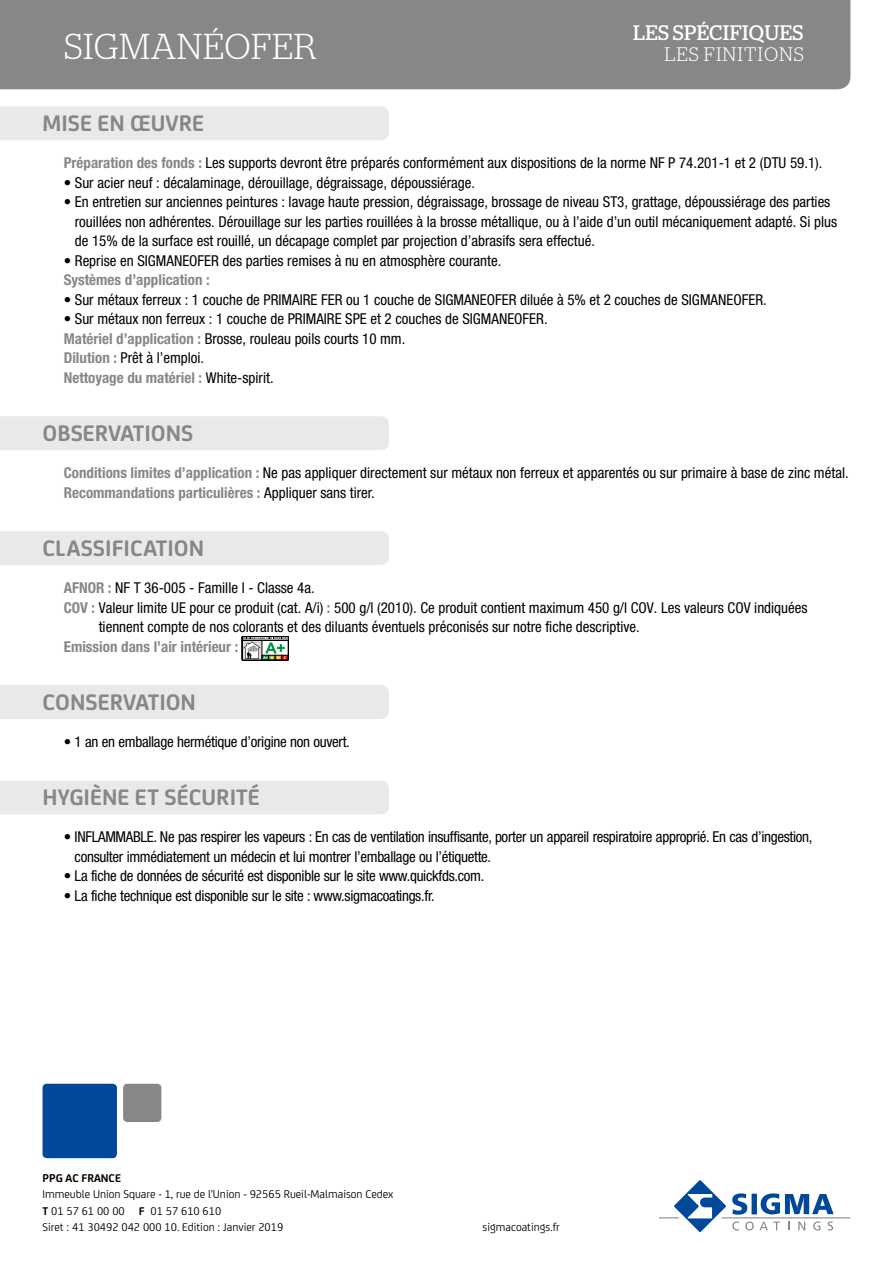
<style>
.page{position:relative;width:893px;height:1263px;background:#fff}
.page>*{position:absolute;margin:0;border:0;box-sizing:border-box;transform-origin:0 0}
.t1{font:300 36px "Stag";letter-spacing:.02em;color:#fff}
.t2{font:700 24px "FS Joey";color:#878787}
.t3{font:21px "Stag";letter-spacing:.02em;color:#fff}
.t4{font:300 19.5px "Stag";letter-spacing:.055em;color:#fff}
.t5{font:condensed 15px/19.5px "Helvetica Neue LT Std";color:#000}
.t6{font:condensed 15px/19.5px "Helvetica Neue";letter-spacing:-.02em;color:#000}
.t7{font:700 condensed 15px "Helvetica Neue LT Std";color:#878787}
.t8{font:12px/16.5px "FS Joey";color:#000}
.t9{font:700 12px "FS Joey";color:#000}
.s1{font-weight:700;color:#878787}
.s2{font-weight:700}
</style>
<div class="page">
<div style="left:0;top:0;width:850px;height:89px;background:#878787"></div>
<svg style="left:659px;top:1180px;width:191px;height:52px"></svg>
<div style="left:43px;top:1084px;width:74px;height:74px;background:#00489a;border-radius:4px"></div>
<div style="left:123px;top:1084px;width:38px;height:38px;background:#878787;border-radius:4px"></div>
<div style="left:0;top:106px;width:389px;height:34px;background:#e9e9e9"></div>
<div style="left:0;top:416px;width:389px;height:34px;background:#e9e9e9"></div>
<div style="left:0;top:531px;width:389px;height:34px;background:#e9e9e9"></div>
<svg style="left:242px;top:636px;width:46px;height:24px"></svg>
<div style="left:0;top:685px;width:389px;height:34px;background:#e9e9e9"></div>
<div style="left:0;top:780px;width:389px;height:34px;background:#e9e9e9"></div>
<h1 class="t1" style="left:64px;top:26px;width:254px">SIGMANÉOFER</h1>
<h3 class="t3" style="left:633px;top:21px;width:172px">LES SPÉCIFIQUES</h3>
<h3 class="t4" style="left:664px;top:44px;width:141px">LES FINITIONS</h3>
<h2 class="t2" style="left:43px;top:105px;width:163px">MISE EN ŒUVRE</h2>
<p class="t5" style="left:64px;top:153px;width:760px"><span class="s1">Préparation des fonds :</span> Les supports devront être préparés conformément aux dispositions de la norme NF P 74.201-1 et 2 (DTU 59.1).</p>
<p class="t5" style="left:64px;top:173px;width:413px">• Sur acier neuf : décalaminage, dérouillage, dégraissage, dépoussiérage.</p>
<p class="t5" style="left:75px;top:192px;width:764px;text-indent:-11px">• En entretien sur anciennes peintures : lavage haute pression, dégraissage, brossage de niveau ST3, grattage, dépoussiérage des parties rouillées non adhérentes. Dérouillage sur les parties rouillées à la brosse métallique, ou à l’aide d’un outil mécaniquement adapté. Si plus de 15% de la surface est rouillé, un décapage complet par projection d’abrasifs sera effectué.</p>
<p class="t5" style="left:64px;top:251px;width:439px">• Reprise en SIGMANEOFER des parties remises à nu en atmosphère courante.</p>
<p class="t7" style="left:64px;top:271px;width:147px">Systèmes d’application :</p>
<p class="t5" style="left:64px;top:290px;width:704px">• Sur métaux ferreux : 1 couche de PRIMAIRE FER ou 1 couche de SIGMANEOFER diluée à 5% et 2 couches de SIGMANEOFER.</p>
<p class="t5" style="left:64px;top:309px;width:485px">• Sur métaux non ferreux : 1 couche de PRIMAIRE SPE et 2 couches de SIGMANEOFER.<br><span class="s1">Matériel d’application :</span> Brosse, rouleau poils courts 10 mm.<br><span class="s1">Dilution :</span> Prêt à l’emploi.<br><span class="s1">Nettoyage du matériel :</span> White-spirit.</p>
<h2 class="t2" style="left:43px;top:415px;width:152px">OBSERVATIONS</h2>
<p class="t5" style="left:64px;top:463px;width:786px"><span class="s1">Conditions limites d’application :</span> Ne pas appliquer directement sur métaux non ferreux et apparentés ou sur primaire à base de zinc métal.<br><span class="s1">Recommandations particulières :</span> Appliquer sans tirer.</p>
<h2 class="t2" style="left:43px;top:530px;width:163px">CLASSIFICATION</h2>
<p class="t5" style="left:64px;top:578px;width:252px"><span class="s1">AFNOR :</span> NF T 36-005 - Famille I - Classe 4a.</p>
<p class="t5" style="left:64px;top:597px;width:745px"><span class="s1">COV :</span> Valeur limite UE pour ce produit (cat. A/i) <span class="s1">:</span> 500 g/l (2010). Ce produit contient maximum 450 g/l COV. Les valeurs COV indiquées</p>
<p class="t5" style="left:99px;top:617px;width:542px">tiennent compte de nos colorants et des diluants éventuels préconisés sur notre fiche descriptive.</p>
<p class="t7" style="left:64px;top:637px;width:176px">Emission dans l’air intérieur :</p>
<h2 class="t2" style="left:43px;top:684px;width:155px">CONSERVATION</h2>
<p class="t6" style="left:64px;top:732px;width:288px">• 1 an en emballage hermétique d’origine non ouvert.</p>
<h2 class="t2" style="left:43px;top:779px;width:219px">HYGIÈNE ET SÉCURITÉ</h2>
<p class="t6" style="left:75px;top:827px;width:739px;text-indent:-11px">• INFLAMMABLE. Ne pas respirer les vapeurs : En cas de ventilation insuffisante, porter un appareil respiratoire approprié. En cas d’ingestion, consulter immédiatement un médecin et lui montrer l’emballage ou l’étiquette.</p>
<p class="t6" style="left:64px;top:866px;width:422px">• La fiche de données de sécurité est disponible sur le site www.quickfds.com.</p>
<p class="t6" style="left:64px;top:886px;width:372px">• La fiche technique est disponible sur le site : www.sigmacoatings.fr.</p>
<p class="t9" style="left:43px;top:1168px;width:80px">PPG AC FRANCE</p>
<p class="t8" style="left:43px;top:1185px;width:352px">Immeuble Union Square - 1, rue de l'Union - 92565 Rueil-Malmaison Cedex<br><span class="s2">T</span> 01 57 61 00 00 <span class="s2">F</span> 01 57 610 610<br>Siret : 41 30492 042 000 10. Edition : Janvier 2019</p>
<p class="t8" style="left:483px;top:1218px;width:79px">sigmacoatings.fr</p>
</div>
